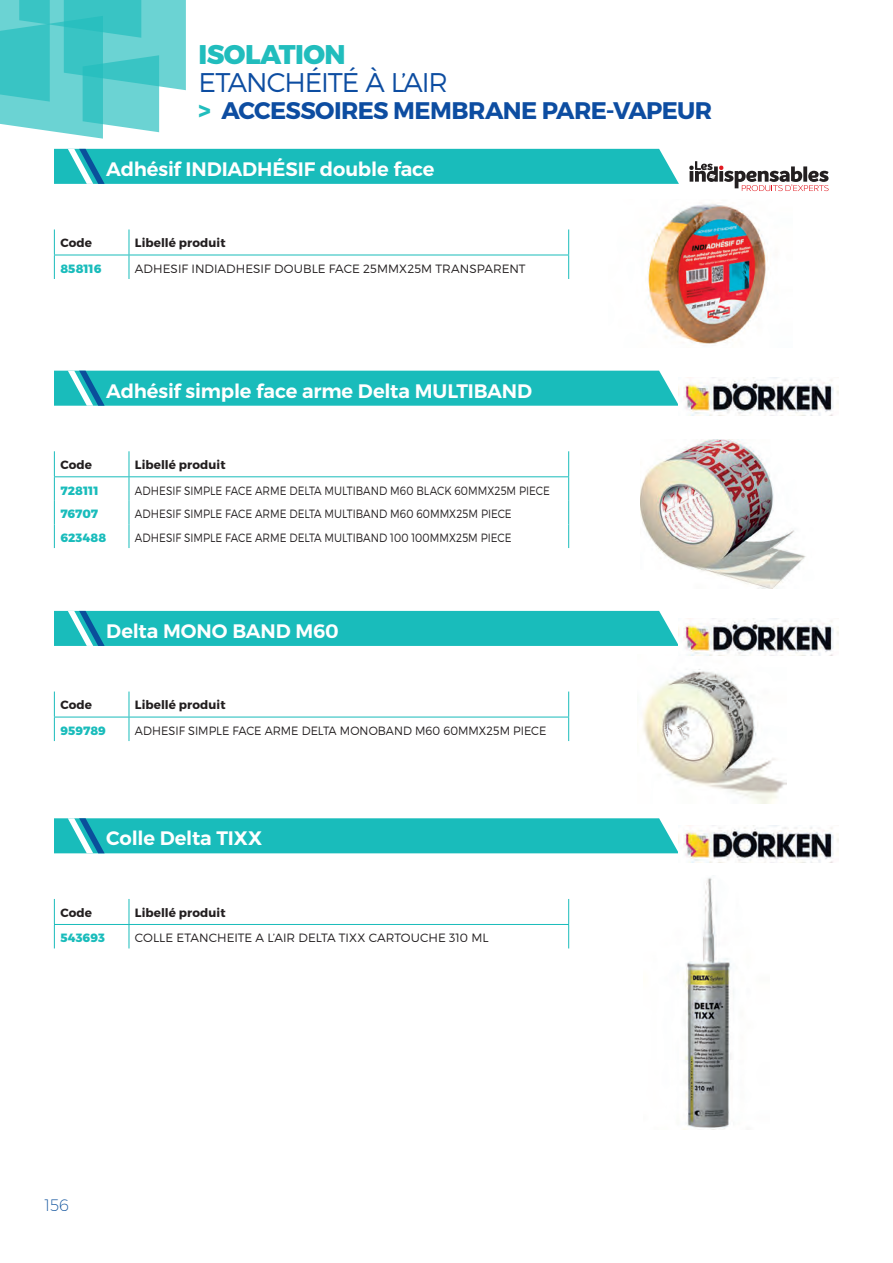
<style>
.page{position:relative;width:893px;height:1263px;background:#fff}
.page>*{position:absolute;margin:0;border:0;box-sizing:border-box;transform-origin:0 0}
.t1{font:300 27px "Montserrat";letter-spacing:-.04em;color:#0d4da1}
.t2{font:800 27px "Montserrat";letter-spacing:-.02em;color:#21bdbd}
.t3{font:700 24px "Montserrat";letter-spacing:-.025em;color:#0d4da1}
.t4{font:600 19.5px "Montserrat";letter-spacing:-.01em;color:#fff}
.t5{font:200 16.5px "Montserrat";color:#0a4f9b}
.t6{font:300 12px "Montserrat";color:#231f20;scale:.87 1}
.t7{font:300 12px "Montserrat";color:#231f20}
.t8{font:700 12px "Montserrat";letter-spacing:.005em;color:#231f20}
.t9{font:300 12px "Montserrat";color:#231f20;scale:.94 1}
.t10{font:800 12px "Montserrat";letter-spacing:.005em;color:#19bcbb}
.s1{font-weight:800;color:#21bdbd}
</style>
<div class="page">
<div style="left:54px;top:149px;width:625px;height:35px;background:#19bcbb"></div>
<svg style="left:689px;top:161px;width:140px;height:30px"></svg>
<hr style="left:54px;top:255px;width:75px;height:1px;background:#19bcbb">
<hr style="left:129px;top:255px;width:440px;height:1px;background:#19bcbb">
<svg style="left:54px;top:229px;width:1px;height:50px"></svg>
<svg style="left:129px;top:229px;width:1px;height:50px"></svg>
<svg style="left:568px;top:229px;width:1px;height:50px"></svg>
<img style="left:647px;top:203px;width:121px;height:141px">
<div style="left:54px;top:371px;width:625px;height:35px;background:#19bcbb"></div>
<img style="left:683px;top:378px;width:156px;height:37px">
<hr style="left:54px;top:476px;width:75px;height:1px;background:#19bcbb">
<hr style="left:129px;top:476px;width:440px;height:1px;background:#19bcbb">
<svg style="left:54px;top:451px;width:1px;height:97px"></svg>
<svg style="left:129px;top:451px;width:1px;height:97px"></svg>
<svg style="left:568px;top:451px;width:1px;height:97px"></svg>
<img style="left:641px;top:440px;width:165px;height:148px">
<div style="left:54px;top:611px;width:625px;height:35px;background:#19bcbb"></div>
<img style="left:683px;top:618px;width:156px;height:37px">
<hr style="left:54px;top:717px;width:75px;height:1px;background:#19bcbb">
<hr style="left:129px;top:717px;width:440px;height:1px;background:#19bcbb">
<svg style="left:54px;top:691px;width:1px;height:50px"></svg>
<svg style="left:129px;top:691px;width:1px;height:50px"></svg>
<svg style="left:568px;top:691px;width:1px;height:50px"></svg>
<img style="left:643px;top:655px;width:144px;height:148px">
<div style="left:54px;top:818px;width:625px;height:35px;background:#19bcbb"></div>
<img style="left:683px;top:825px;width:156px;height:38px">
<hr style="left:54px;top:924px;width:75px;height:1px;background:#19bcbb">
<hr style="left:129px;top:924px;width:440px;height:1px;background:#19bcbb">
<svg style="left:54px;top:899px;width:1px;height:49px"></svg>
<svg style="left:129px;top:899px;width:1px;height:49px"></svg>
<svg style="left:568px;top:899px;width:1px;height:49px"></svg>
<img style="left:683px;top:877px;width:51px;height:253px">
<svg style="left:0;top:0;width:186px;height:139px;background:#63d0d0"></svg>
<h1 class="t2" style="left:199px;top:38px;width:149px">ISOLATION</h1>
<h1 class="t1" style="left:199px;top:66px;width:251px">ETANCHÉITÉ À L’AIR</h1>
<h2 class="t3" style="left:198px;top:96px;width:515px"><span class="s1">&gt;</span> ACCESSOIRES MEMBRANE PARE-VAPEUR</h2>
<h3 class="t4" style="left:106px;top:157px;width:330px">Adhésif INDIADHÉSIF double face</h3>
<p class="t8" style="left:60px;top:235px;width:33px">Code</p>
<p class="t8" style="left:135px;top:235px;width:92px">Libellé produit</p>
<p class="t10" style="left:60px;top:261px;width:43px">858116</p>
<p class="t7" style="left:135px;top:261px;width:392px">ADHESIF INDIADHESIF DOUBLE FACE 25MMX25M TRANSPARENT</p>
<h3 class="t4" style="left:106px;top:379px;width:427px">Adhésif simple face arme Delta MULTIBAND</h3>
<p class="t8" style="left:60px;top:457px;width:33px">Code</p>
<p class="t8" style="left:135px;top:457px;width:92px">Libellé produit</p>
<p class="t10" style="left:60px;top:483px;width:40px">728111</p>
<p class="t6" style="left:135px;top:483px;width:478px">ADHESIF SIMPLE FACE ARME DELTA MULTIBAND M60 BLACK 60MMX25M PIECE</p>
<p class="t10" style="left:60px;top:507px;width:39px">76707</p>
<p class="t6" style="left:135px;top:507px;width:435px">ADHESIF SIMPLE FACE ARME DELTA MULTIBAND M60 60MMX25M PIECE</p>
<p class="t10" style="left:60px;top:530px;width:47px">623488</p>
<p class="t6" style="left:135px;top:530px;width:434px">ADHESIF SIMPLE FACE ARME DELTA MULTIBAND 100 100MMX25M PIECE</p>
<h3 class="t4" style="left:106px;top:619px;width:234px">Delta MONO BAND M60</h3>
<p class="t8" style="left:60px;top:697px;width:33px">Code</p>
<p class="t8" style="left:135px;top:697px;width:92px">Libellé produit</p>
<p class="t10" style="left:60px;top:723px;width:47px">959789</p>
<p class="t9" style="left:135px;top:723px;width:439px">ADHESIF SIMPLE FACE ARME DELTA MONOBAND M60 60MMX25M PIECE</p>
<h3 class="t4" style="left:106px;top:826px;width:157px">Colle Delta TIXX</h3>
<p class="t8" style="left:60px;top:905px;width:33px">Code</p>
<p class="t8" style="left:135px;top:905px;width:92px">Libellé produit</p>
<p class="t10" style="left:60px;top:931px;width:46px">543693</p>
<p class="t7" style="left:135px;top:931px;width:355px">COLLE ETANCHEITE A L’AIR DELTA TIXX CARTOUCHE 310 ML</p>
<h3 class="t5" style="left:45px;top:1195px;width:26px">156</h3>
</div>
